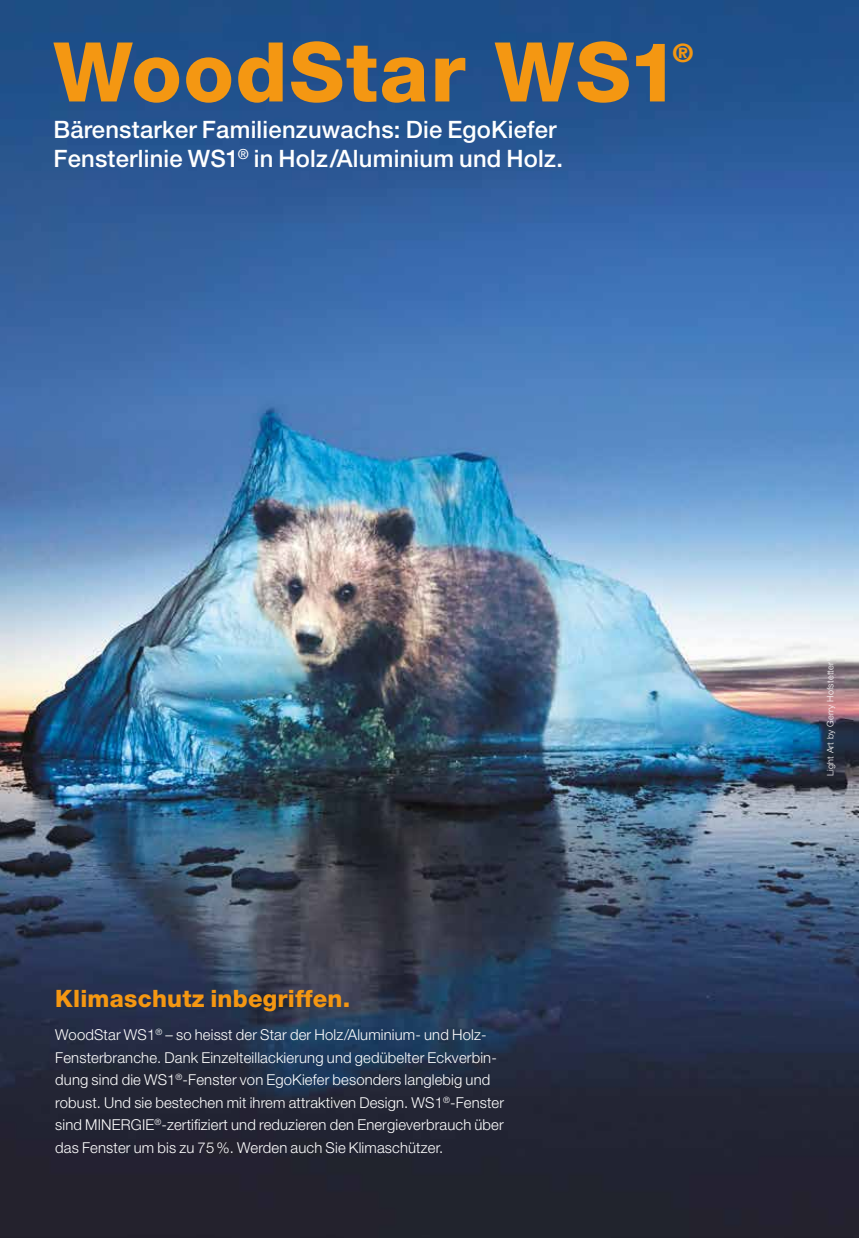
<style>
.page{position:relative;width:859px;height:1238px;background:#fff}
.page>*{position:absolute;margin:0;border:0;box-sizing:border-box;transform-origin:0 0}
.t1{font:800 82.5px "Helvetica Neue LT Std";letter-spacing:.02em;color:#f49712}
.t2{font:800 25.5px "Helvetica Neue LT Std";color:#f49712}
.t3{font:500 24px/28.5px "Helvetica Neue LT Std";letter-spacing:.01em;color:#fff}
.t4{font:800 24px "Helvetica Neue LT Std";letter-spacing:.01em;color:#f49712}
.t5{font:300 15px/22.5px "Helvetica Neue LT Std";letter-spacing:.01em;color:#fff}
.t6{font:300 9px "Helvetica Neue LT Std";letter-spacing:.02em;color:#fff}
</style>
<div class="page">
<img style="left:0;top:0;width:859px;height:1237px">
<h1 class="t1" style="left:53px;top:23px;width:628px">WoodStar WS1</h1>
<h2 class="t2" style="left:673px;top:38px;width:22px">®</h2>
<h3 class="t3" style="left:53px;top:115px;width:511px">Bärenstarker Familienzuwachs: Die EgoKiefer<br>Fensterlinie WS1<sup>®</sup> in Holz/Aluminium und Holz.</h3>
<h3 class="t4" style="left:55px;top:984px;width:297px">Klimaschutz inbegriffen.</h3>
<p class="t5" style="left:55px;top:1023px;width:450px">WoodStar WS1<sup>®</sup> – so heisst der Star der Holz/Aluminium- und Holz-Fensterbranche. Dank Einzelteillackierung und gedübelter Eckverbin&shy;dung sind die WS1<sup>®</sup>-Fenster von EgoKiefer besonders langlebig und robust. Und sie bestechen mit ihrem attraktiven Design. WS1<sup>®</sup>-Fenster sind MINERGIE<sup>®</sup>-zertifiziert und reduzieren den Energieverbrauch über das Fenster um bis zu 75 %. Werden auch Sie Klimaschützer.</p>
<p class="t6" style="left:825px;top:776px;width:120px;rotate:-90deg">Light Art by Gerry Hofstetter<sup>©</sup></p>
</div>
